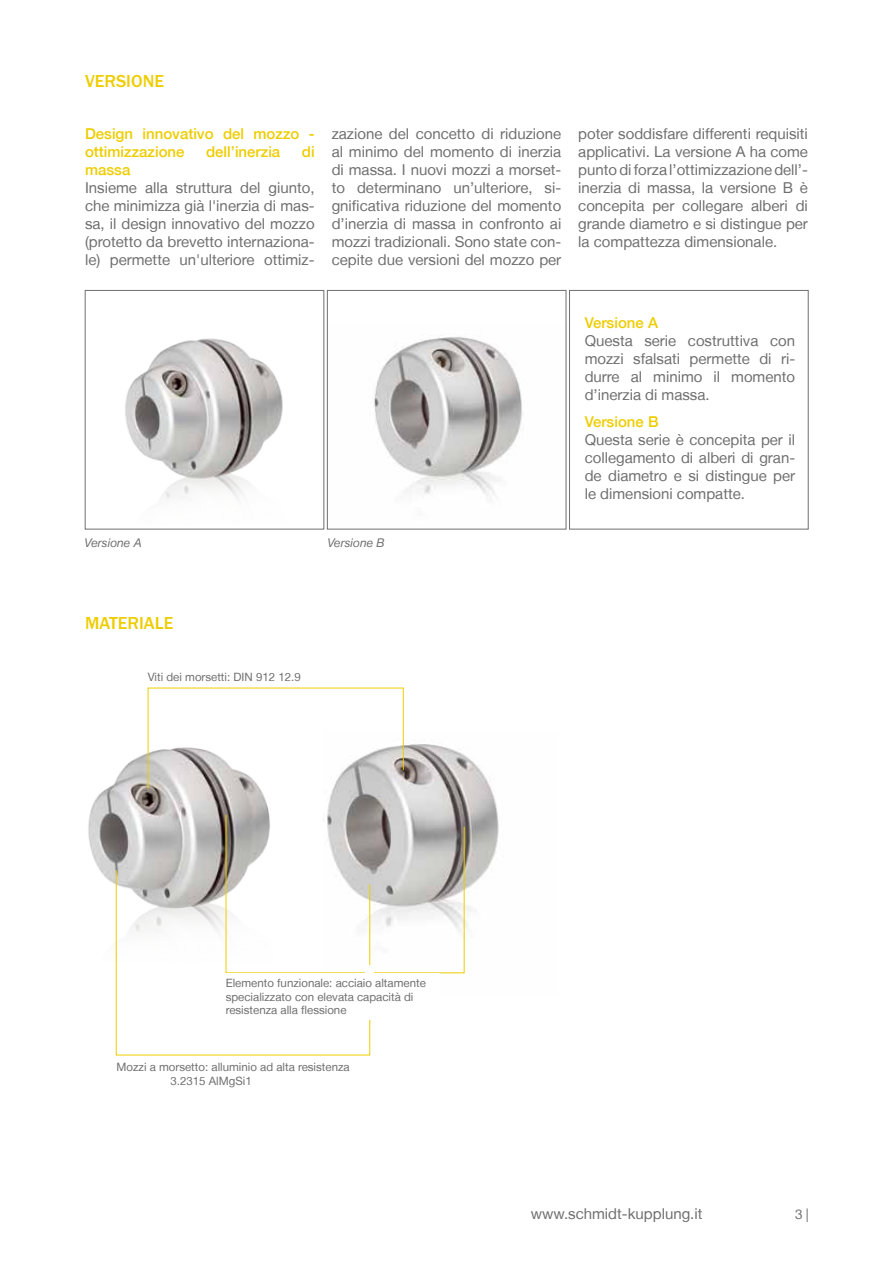
<style>
.page{position:relative;width:893px;height:1263px;background:#fff}
.page>*{position:absolute;margin:0;border:0;box-sizing:border-box;transform-origin:0 0}
.t1{font:500 18px "Franklin Gothic LT Pro";color:#eecd00}
.t2{font:15px/18px "Helvetica Neue LT";color:#706f6f;text-align:justify}
.t3{font:500 15px/18px "Helvetica Neue LT";color:#eecd00}
.t4{font:13.5px "Helvetica Neue LT";color:#706f6f}
.t5{font:italic 12px "Helvetica Neue LT";color:#706f6f}
.t6{font:11.55px/13.8px "Helvetica Neue LT";color:#706f6f}
</style>
<div class="page">
<img style="left:88px;top:753px;width:181px;height:208px">
<img style="left:327px;top:744px;width:172px;height:230px">
<img style="left:125px;top:338px;width:158px;height:161px">
<div style="left:85px;top:290px;width:239px;height:239px;border:1px solid #706f6f"></div>
<img style="left:374px;top:337px;width:149px;height:163px">
<div style="left:327px;top:290px;width:239px;height:239px;border:1px solid #706f6f"></div>
<div style="left:569px;top:290px;width:239px;height:239px;border:1px solid #706f6f"></div>
<svg style="left:116px;top:870px;width:254px;height:186px"></svg>
<svg style="left:225px;top:814px;width:240px;height:159px"></svg>
<svg style="left:147px;top:687px;width:257px;height:102px"></svg>
<div style="left:226px;top:973px;width:214px;height:47px;background:#fff"></div>
<div style="left:366px;top:965px;width:8px;height:7px;background:#fff"></div>
<p class="t1" style="left:85px;top:71px;width:80px">VERSIONE</p>
<p class="t3" style="left:85px;top:125px;width:231px">Design innovativo del mozzo - ottimizzazione</p>
<p class="t3" style="left:206px;top:143px;width:76px">dell’inerzia</p>
<p class="t3" style="left:302px;top:143px;width:14px">di</p>
<p class="t3" style="left:85px;top:161px;width:47px">massa</p>
<p class="t2" style="left:85px;top:179px;width:231px">Insieme alla struttura del giunto, che minimizza già l'inerzia di mas&shy;sa, il design innovativo del mozzo (protetto da brevetto internaziona&shy;le) permette un'ulteriore ottimiz-</p>
<p class="t2" style="left:332px;top:125px;width:231px">zazione del concetto di riduzione al minimo del momento di inerzia di massa. I nuovi mozzi a morset&shy;to determinano un’ulteriore, si&shy;gnificativa riduzione del momento d’inerzia di massa in confronto ai mozzi tradizionali. Sono state con&shy;cepite due versioni del mozzo per</p>
<p class="t2" style="left:578px;top:125px;width:231px">poter soddisfare differenti requisiti applicativi. La versione A ha come punto di forza l’ottimizzazione dell’- inerzia di massa, la versione B è concepita per collegare alberi di grande diametro e si distingue per la compattezza dimensionale.</p>
<p class="t3" style="left:585px;top:314px;width:75px">Versione A</p>
<p class="t2" style="left:585px;top:332px;width:212px">Questa serie costruttiva con mozzi sfalsati permette di ri&shy;durre al minimo il momento d’inerzia di massa.</p>
<p class="t3" style="left:585px;top:413px;width:75px">Versione B</p>
<p class="t2" style="left:585px;top:431px;width:212px">Questa serie è concepita per il collegamento di alberi di gran&shy;de diametro e si distingue per le dimensioni compatte.</p>
<p class="t5" style="left:85px;top:536px;width:59px">Versione A</p>
<p class="t5" style="left:327px;top:536px;width:59px">Versione B</p>
<p class="t1" style="left:85px;top:613px;width:90px">MATERIALE</p>
<p class="t6" style="left:148px;top:670px;width:154px">Viti dei morsetti: DIN 912 12.9</p>
<p class="t6" style="left:226px;top:976px;width:202px">Elemento funzionale: acciaio altamente specializzato con elevata capacità di resistenza alla flessione</p>
<p class="t6" style="left:170px;top:1060px;width:181px;text-indent:-54px">Mozzi a morsetto: alluminio ad alta resistenza<br>3.2315 AlMgSi1</p>
<p class="t2" style="left:531px;top:1205px;width:173px">www.schmidt-kupplung.it</p>
<p class="t4" style="left:795px;top:1206px;width:15px">3 |</p>
</div>
